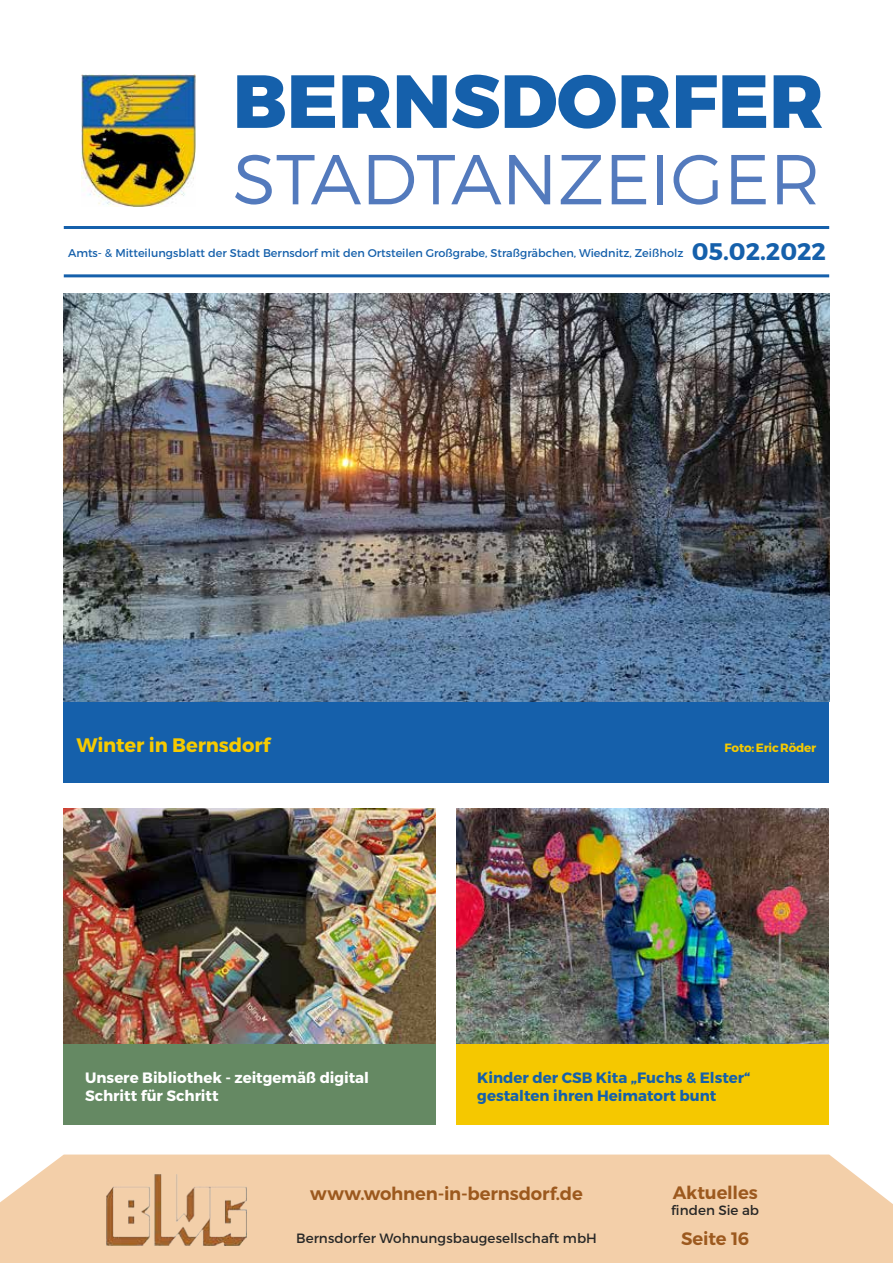
<style>
.page{position:relative;width:893px;height:1263px;background:#fff}
.page>*{position:absolute;margin:0;border:0;box-sizing:border-box;transform-origin:0 0}
.t1{font:800 75px "Montserrat";color:#1560ab}
.t2{font:300 70.5px "Montserrat";color:#537abd}
.t3{font:700 19.5px "Montserrat";letter-spacing:-.01em;color:#f6ca00}
.t4{font:600 18px "Montserrat";letter-spacing:-.01em;color:#9c591e}
.t5{font:700 15px/18px "Montserrat";color:#1560ab}
.t6{font:700 15px/18px "Montserrat";color:#fff}
.t7{font:13.5px "Montserrat";letter-spacing:.005em;color:#282827}
.t8{font:700 12px "Montserrat";letter-spacing:-.02em;color:#f6ca00}
.t9{font:11.25px "Montserrat";color:#1560ab}
.s1{font-weight:700;font-size:24px}
</style>
<div class="page">
<img style="left:81px;top:75px;width:115px;height:131px">
<hr style="left:64px;top:226px;width:765px;height:3px;background:#1560ab">
<hr style="left:64px;top:274px;width:765px;height:3px;background:#1560ab">
<img style="left:64px;top:808px;width:372px;height:236px">
<img style="left:64px;top:293px;width:765px;height:409px">
<img style="left:456px;top:808px;width:372px;height:236px">
<div style="left:64px;top:702px;width:765px;height:80px;background:#1560ab"></div>
<div style="left:64px;top:1044px;width:372px;height:81px;background:#658963"></div>
<div style="left:456px;top:1044px;width:372px;height:81px;background:#f5c800"></div>
<div style="left:0;top:1154px;width:893px;height:109px;background:#f3cfa9"></div>
<img style="left:98px;top:1166px;width:154px;height:81px">
<h1 class="t1" style="left:233px;top:55px;width:592px">BERNSDORFER</h1>
<h2 class="t2" style="left:233px;top:136px;width:589px">STADTANZEIGER</h2>
<p class="t9" style="left:68px;top:246px;width:759px">Amts- &amp; Mitteilungsblatt der Stadt Bernsdorf mit den Ortsteilen Großgrabe, Straßgräbchen, Wiednitz, Zeißholz <span class="s1">05.02.2022</span></p>
<h3 class="t3" style="left:77px;top:732px;width:195px">Winter in Bernsdorf</h3>
<p class="t8" style="left:725px;top:740px;width:93px">Foto: Eric Röder</p>
<h3 class="t6" style="left:85px;top:1068px;width:285px">Unsere Bibliothek - zeitgemäß digital<br>Schritt für Schritt</h3>
<h3 class="t5" style="left:477px;top:1068px;width:274px">Kinder der CSB Kita „Fuchs &amp; Elster“ gestalten ihren Heimatort bunt</h3>
<h3 class="t4" style="left:310px;top:1182px;width:274px">www.wohnen-in-bernsdorf.de</h3>
<h3 class="t4" style="left:673px;top:1181px;width:87px">Aktuelles</h3>
<p class="t7" style="left:671px;top:1202px;width:89px">finden Sie ab</p>
<h3 class="t4" style="left:681px;top:1227px;width:70px">Seite 16</h3>
<p class="t7" style="left:296px;top:1229px;width:302px">Bernsdorfer Wohnungsbaugesellschaft mbH</p>
</div>
